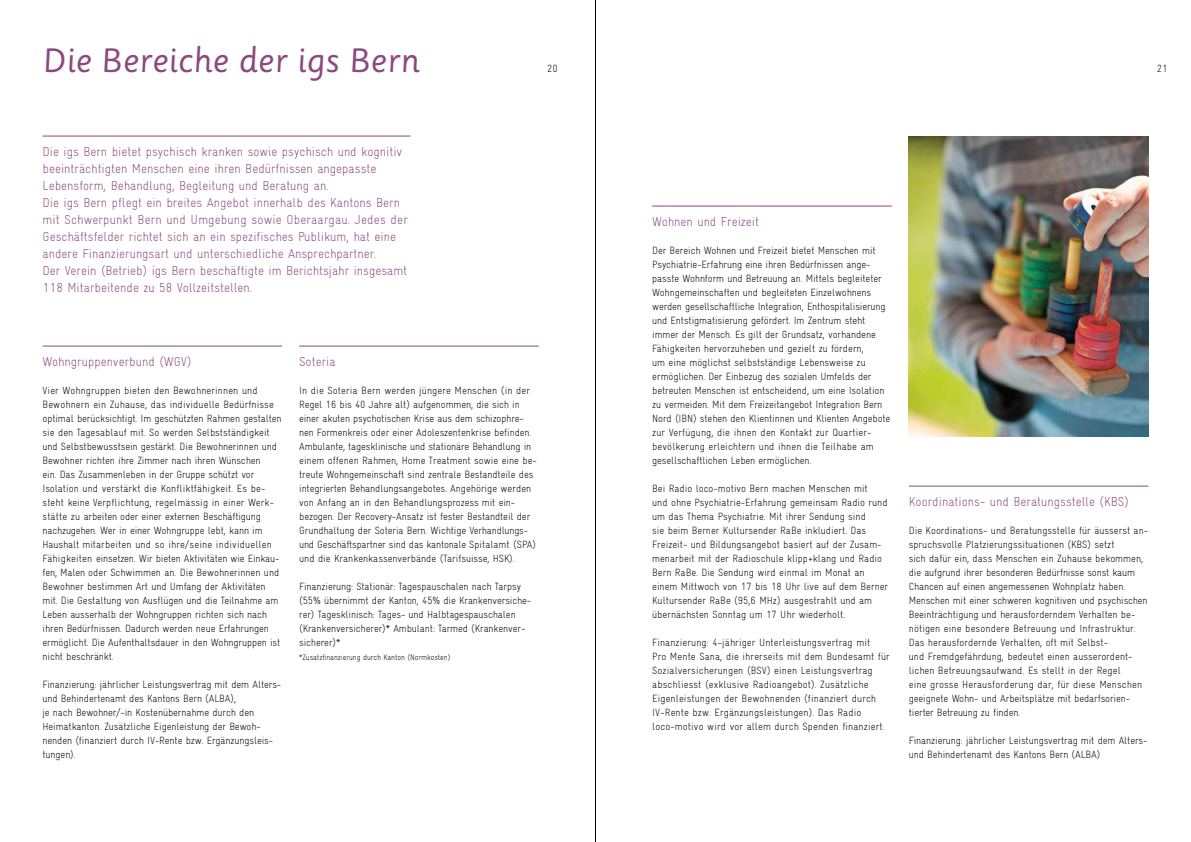
<style>
.page{position:relative;width:1191px;height:842px;background:#fff}
.page>*{position:absolute;margin:0;border:0;box-sizing:border-box;transform-origin:0 0}
.t1{font:33px "Sassoon Primary";color:#8b4980}
.t2{font:300 condensed 13px/17px "Gravur";color:#8b4980}
.t3{font:300 condensed 10.5px/14px "Gravur";letter-spacing:-.01em;color:#000}
.t4{font:300 condensed 10.5px/14px "Gravur";letter-spacing:.01em;color:#000}
.t5{font:300 condensed 8px "Gravur";letter-spacing:-.01em;color:#000}
</style>
<div class="page">
<hr style="left:43px;top:346px;width:239px;height:1px;background:#8b4980">
<hr style="left:299px;top:346px;width:240px;height:1px;background:#8b4980">
<hr style="left:652px;top:206px;width:239px;height:1px;background:#8b4980">
<hr style="left:909px;top:486px;width:239px;height:1px;background:#8b4980">
<hr style="left:43px;top:136px;width:367px;height:1px;background:#8b4980">
<img style="left:909px;top:136px;width:239px;height:300px">
<hr style="left:595px;top:0;width:1px;height:842px;background:#000">
<h1 class="t1" style="left:43px;top:41px;width:379px">Die Bereiche der igs Bern</h1>
<p class="t3" style="left:547px;top:62px;width:12px">20</p>
<p class="t3" style="left:1157px;top:62px;width:12px">21</p>
<p class="t2" style="left:43px;top:143px;width:367px">Die igs Bern bietet psychisch kranken sowie psychisch und kognitiv beeinträchtigten Menschen eine ihren Bedürfnissen angepasste Lebensform, Behandlung, Begleitung und Beratung an.<br>Die igs Bern pflegt ein breites Angebot innerhalb des Kantons Bern mit Schwerpunkt Bern und Umgebung sowie Oberaargau. Jedes der Geschäftsfelder richtet sich an ein spezifisches Publikum, hat eine andere Finanzierungsart und unterschiedliche Ansprechpartner.<br>Der Verein (Betrieb) igs Bern beschäftigte im Berichtsjahr insgesamt 118 Mitarbeitende zu 58 Vollzeitstellen.</p>
<p class="t2" style="left:43px;top:353px;width:151px">Wohngruppenverbund (WGV)</p>
<p class="t3" style="left:43px;top:384px;width:241px">Vier Wohngruppen bieten den Bewohnerinnen und Bewohnern ein Zuhause, das individuelle Bedürfnisse optimal berücksichtigt. Im geschützten Rahmen gestalten sie den Tagesablauf mit. So werden Selbstständigkeit und Selbstbewusstsein gestärkt. Die Bewohnerinnen und Bewohner richten ihre Zimmer nach ihren Wünschen<br>ein. Das Zusammenleben in der Gruppe schützt vor Isolation und verstärkt die Konfliktfähigkeit. Es be&shy;steht keine Verpflichtung, regelmässig in einer Werk&shy;stätte zu arbeiten oder einer externen Beschäftigung nachzugehen. Wer in einer Wohngruppe lebt, kann im Haushalt mitarbeiten und so ihre/seine individuellen Fähigkeiten einsetzen. Wir bieten Aktivitäten wie Einkau&shy;fen, Malen oder Schwimmen an. Die Bewohnerinnen und Bewohner bestimmen Art und Umfang der Aktivitäten mit. Die Gestaltung von Ausflügen und die Teilnahme am Leben ausserhalb der Wohngruppen richten sich nach ihren Bedürfnissen. Dadurch werden neue Erfahrungen ermöglicht. Die Aufenthaltsdauer in den Wohngruppen ist nicht beschränkt.</p>
<p class="t3" style="left:43px;top:677px;width:240px">Finanzierung: jährlicher Leistungsvertrag mit dem Alters&shy;und Behindertenamt des Kantons Bern (ALBA),<br>je nach Bewohner/-in Kostenübernahme durch den Heimatkanton. Zusätzliche Eigenleistung der Bewoh&shy;nenden (finanziert durch IV-Rente bzw. Ergänzungsleis&shy;tungen).</p>
<p class="t2" style="left:299px;top:353px;width:38px">Soteria</p>
<p class="t3" style="left:299px;top:384px;width:239px">In die Soteria Bern werden jüngere Menschen (in der Regel 16 bis 40 Jahre alt) aufgenommen, die sich in einer akuten psychotischen Krise aus dem schizophre&shy;nen Formenkreis oder einer Adoleszentenkrise befinden.<br>Ambulante, tagesklinische und stationäre Behandlung in einem offenen Rahmen, Home Treatment sowie eine be&shy;treute Wohngemeinschaft sind zentrale Bestandteile des integrierten Behandlungsangebotes. Angehörige werden von Anfang an in den Behandlungsprozess mit ein&shy;bezogen. Der Recovery-Ansatz ist fester Bestandteil der Grundhaltung der Soteria Bern. Wichtige Verhandlungs&shy;und Geschäftspartner sind das kantonale Spitalamt (SPA) und die Krankenkassenverbände (Tarifsuisse, HSK).</p>
<p class="t3" style="left:299px;top:579px;width:234px">Finanzierung: Stationär: Tagespauschalen nach Tarpsy (55% übernimmt der Kanton, 45% die Krankenversiche&shy;rer) Tagesklinisch: Tages- und Halbtagespauschalen (Krankenversicherer)* Ambulant: Tarmed (Krankenver&shy;sicherer)*</p>
<p class="t5" style="left:299px;top:653px;width:153px">*Zusatzfinanzierung durch Kanton (Normkosten)</p>
<p class="t2" style="left:652px;top:213px;width:108px">Wohnen und Freizeit</p>
<p class="t3" style="left:652px;top:244px;width:240px">Der Bereich Wohnen und Freizeit bietet Menschen mit Psychiatrie-Erfahrung eine ihren Bedürfnissen ange&shy;passte Wohnform und Betreuung an. Mittels begleiteter Wohngemeinschaften und begleiteten Einzelwohnens werden gesellschaftliche Integration, Enthospitalisierung und Entstigmatisierung gefördert. Im Zentrum steht immer der Mensch. Es gilt der Grundsatz, vorhandene Fähigkeiten hervorzuheben und gezielt zu fördern,<br>um eine möglichst selbstständige Lebensweise zu ermöglichen. Der Einbezug des sozialen Umfelds der betreuten Menschen ist entscheidend, um eine Isolation zu vermeiden. Mit dem Freizeitangebot Integration Bern Nord (IBN) stehen den Klientinnen und Klienten Angebote zur Verfügung, die ihnen den Kontakt zur Quartier&shy;bevölkerung erleichtern und ihnen die Teilhabe am gesellschaftlichen Leben ermöglichen.</p>
<p class="t3" style="left:652px;top:481px;width:237px">Bei Radio loco-motivo Bern machen Menschen mit<br>und ohne Psychiatrie-Erfahrung gemeinsam Radio rund um das Thema Psychiatrie. Mit ihrer Sendung sind<br>sie beim Berner Kultursender RaBe inkludiert. Das Freizeit- und Bildungsangebot basiert auf der Zusam&shy;menarbeit mit der Radioschule klipp+klang und Radio Bern RaBe. Die Sendung wird einmal im Monat an einem Mittwoch von 17 bis 18 Uhr live auf dem Berner Kultursender RaBe (95,6 MHz) ausgestrahlt und am übernächsten Sonntag um 17 Uhr wiederholt.</p>
<p class="t4" style="left:652px;top:635px;width:239px">Finanzierung: 4-jähriger Unterleistungsvertrag mit<br>Pro Mente Sana, die ihrerseits mit dem Bundesamt für Sozialversicherungen (BSV) einen Leistungsvertrag abschliesst (exklusive Radioangebot). Zusätzliche Eigenleistungen der Bewohnenden (finanziert durch IV-Rente bzw. Ergänzungsleistungen). Das Radio loco-motivo wird vor allem durch Spenden finanziert.</p>
<p class="t2" style="left:909px;top:493px;width:221px">Koordinations- und Beratungsstelle (KBS)</p>
<p class="t3" style="left:909px;top:524px;width:241px">Die Koordinations- und Beratungsstelle für äusserst an&shy;spruchsvolle Platzierungssituationen (KBS) setzt<br>sich dafür ein, dass Menschen ein Zuhause bekommen, die aufgrund ihrer besonderen Bedürfnisse sonst kaum Chancen auf einen angemessenen Wohnplatz haben.<br>Menschen mit einer schweren kognitiven und psychischen Beeinträchtigung und herausforderndem Verhalten be&shy;nötigen eine besondere Betreuung und Infrastruktur.<br>Das herausfordernde Verhalten, oft mit Selbst-<br>und Fremdgefährdung, bedeutet einen ausserordent&shy;lichen Betreuungsaufwand. Es stellt in der Regel<br>eine grosse Herausforderung dar, für diese Menschen geeignete Wohn- und Arbeitsplätze mit bedarfsorien&shy;tierter Betreuung zu finden.</p>
<p class="t3" style="left:909px;top:733px;width:240px">Finanzierung: jährlicher Leistungsvertrag mit dem Alters&shy;und Behindertenamt des Kantons Bern (ALBA)</p>
</div>
